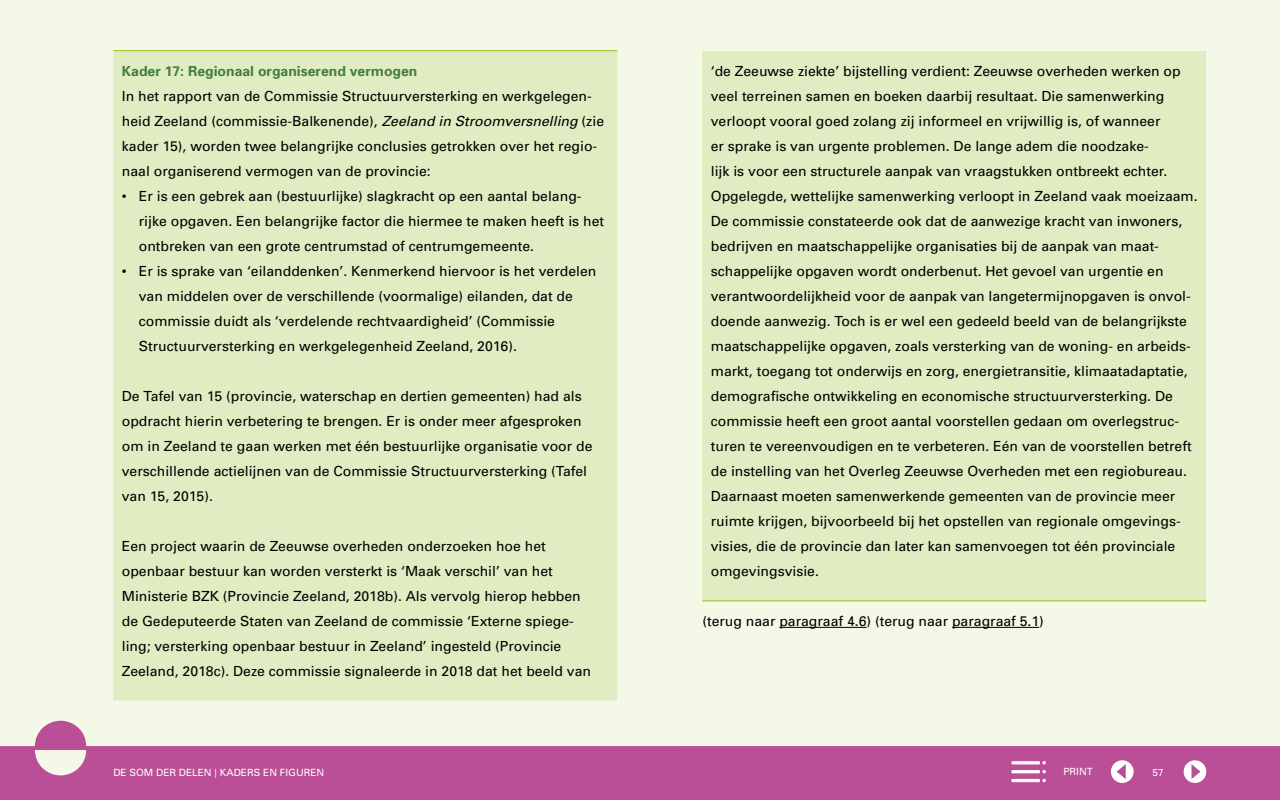
<style>
.page{position:relative;width:1280px;height:800px;background:#f3f8e7}
.page>*{position:absolute;margin:0;border:0;box-sizing:border-box;transform-origin:0 0}
.t1{font:14px/25px "Univers";color:#000}
.t2{font:700 14px "Univers";color:#447e3b}
.t3{font:10px "Univers";color:#fff}
.s1{font-style:italic}
.s2{font-size:12.9px}
</style>
<div class="page">
<svg style="left:0;top:721px;width:1280px;height:79px;fill:#ba4e97"></svg>
<div style="left:1111px;top:760px;width:23px;height:23px;background:#fff;border-radius:50%"></div>
<svg style="left:1117px;top:764px;width:9px;height:15px"></svg>
<div style="left:1184px;top:760px;width:22px;height:23px;background:#fff;border-radius:50%"></div>
<svg style="left:1191px;top:764px;width:10px;height:15px"></svg>
<svg style="left:1042px;top:779px;width:4px;height:3px"></svg>
<hr style="left:1011px;top:779px;width:29px;height:3px;background:#fff">
<hr style="left:1011px;top:770px;width:29px;height:3px;background:#fff">
<svg style="left:1042px;top:770px;width:4px;height:3px"></svg>
<hr style="left:1011px;top:761px;width:29px;height:3px;background:#fff">
<svg style="left:1042px;top:761px;width:4px;height:3px"></svg>
<div style="left:702px;top:51px;width:504px;height:550px;background:#e0edc2"></div>
<div style="left:113px;top:51px;width:504px;height:650px;background:#e0edc2"></div>
<hr style="left:113px;top:50px;width:504px;height:1px;background:#95c11e">
<hr style="left:702px;top:600px;width:504px;height:1px;background:#95c11e">
<hr style="left:779px;top:627px;width:88px;height:1px;background:#000">
<hr style="left:952px;top:627px;width:87px;height:1px;background:#000">
<p class="t2" style="left:122px;top:62px;width:297px">Kader 17: Regionaal organiserend vermogen</p>
<p class="t1" style="left:122px;top:83px;width:484px">In het rapport van de Commissie Structuurversterking en werkgelegen&shy;heid Zeeland (commissie-Balkenende), <span class="s1">Zeeland in Stroomversnelling</span> (zie kader 15), worden twee belangrijke conclusies getrokken over het regio&shy;naal organiserend vermogen van de provincie:</p>
<p class="t1" style="left:139px;top:183px;width:467px;text-indent:-17px">• Er is een gebrek aan (bestuurlijke) slagkracht op een aantal belang&shy;rijke opgaven. Een belangrijke factor die hiermee te maken heeft is het ontbreken van een grote centrumstad of centrumgemeente.</p>
<p class="t1" style="left:139px;top:258px;width:459px;text-indent:-17px">• Er is sprake van ‘eilanddenken’. Kenmerkend hiervoor is het verdelen van middelen over de verschillende (voormalige) eilanden, dat de commissie duidt als ‘verdelende rechtvaardigheid’ (Commissie Structuurversterking en werkgelegenheid Zeeland, 2016).</p>
<p class="t1" style="left:122px;top:383px;width:472px">De Tafel van 15 (provincie, waterschap en dertien gemeenten) had als opdracht hierin verbetering te brengen. Er is onder meer afgesproken om in Zeeland te gaan werken met één bestuurlijke organisatie voor de verschillende actielijnen van de Commissie Structuurversterking (Tafel van 15, 2015).</p>
<p class="t1" style="left:122px;top:533px;width:471px">Een project waarin de Zeeuwse overheden onderzoeken hoe het openbaar bestuur kan worden versterkt is ‘Maak verschil’ van het Ministerie BZK (Provincie Zeeland, 2018b). Als vervolg hierop hebben de Gedeputeerde Staten van Zeeland de commissie ‘Externe spiege&shy;ling; versterking openbaar bestuur in Zeeland’ ingesteld (Provincie Zeeland, 2018c). Deze commissie signaleerde in 2018 dat het beeld van</p>
<p class="t1" style="left:711px;top:58px;width:488px">‘de Zeeuwse ziekte’ bijstelling verdient: Zeeuwse overheden werken op veel terreinen samen en boeken daarbij resultaat. Die samenwerking verloopt vooral goed zolang zij informeel en vrijwillig is, of wanneer<br>er sprake is van urgente problemen. De lange adem die noodzake-<br>lijk is voor een structurele aanpak van vraagstukken ontbreekt echter.<br>Opgelegde, wettelijke samenwerking verloopt in Zeeland vaak moeizaam.<br>De commissie constateerde ook dat de aanwezige kracht van inwoners, bedrijven en maatschappelijke organisaties bij de aanpak van maat&shy;schappelijke opgaven wordt onderbenut. Het gevoel van urgentie en verantwoordelijkheid voor de aanpak van langetermijnopgaven is onvol&shy;doende aanwezig. Toch is er wel een gedeeld beeld van de belangrijkste maatschappe lijke opgaven, zoals versterking van de woning- en arbeids&shy;markt, toegang tot onderwijs en zorg, energietransitie, klimaatadaptatie, demografische ontwikke ling en economische structuurversterking. De commissie heeft een groot aantal voorstellen gedaan om overlegstruc&shy;turen te vereenvoudigen en te verbeteren. Eén van de voorstellen betreft de instelling van het Overleg Zeeuwse Overheden met een regiobureau.<br>Daarnaast moeten samenwerkende gemeenten van de provincie meer ruimte krijgen, bijvoorbeeld bij het opstellen van regionale omgevings&shy;visies, die de provincie dan later kan samenvoegen tot één provinciale omgevingsvisie.</p>
<p class="t1" style="left:702px;top:608px;width:343px">(terug naar paragraaf 4.6) (terug naar paragraaf 5.1)</p>
<p class="t3" style="left:113px;top:766px;width:212px">DE SOM DER DELEN <span class="s2">|</span> KADERS EN FIGUREN</p>
<p class="t3" style="left:1063px;top:765px;width:31px">PRINT</p>
<p class="t3" style="left:1153px;top:766px;width:13px">57</p>
</div>
